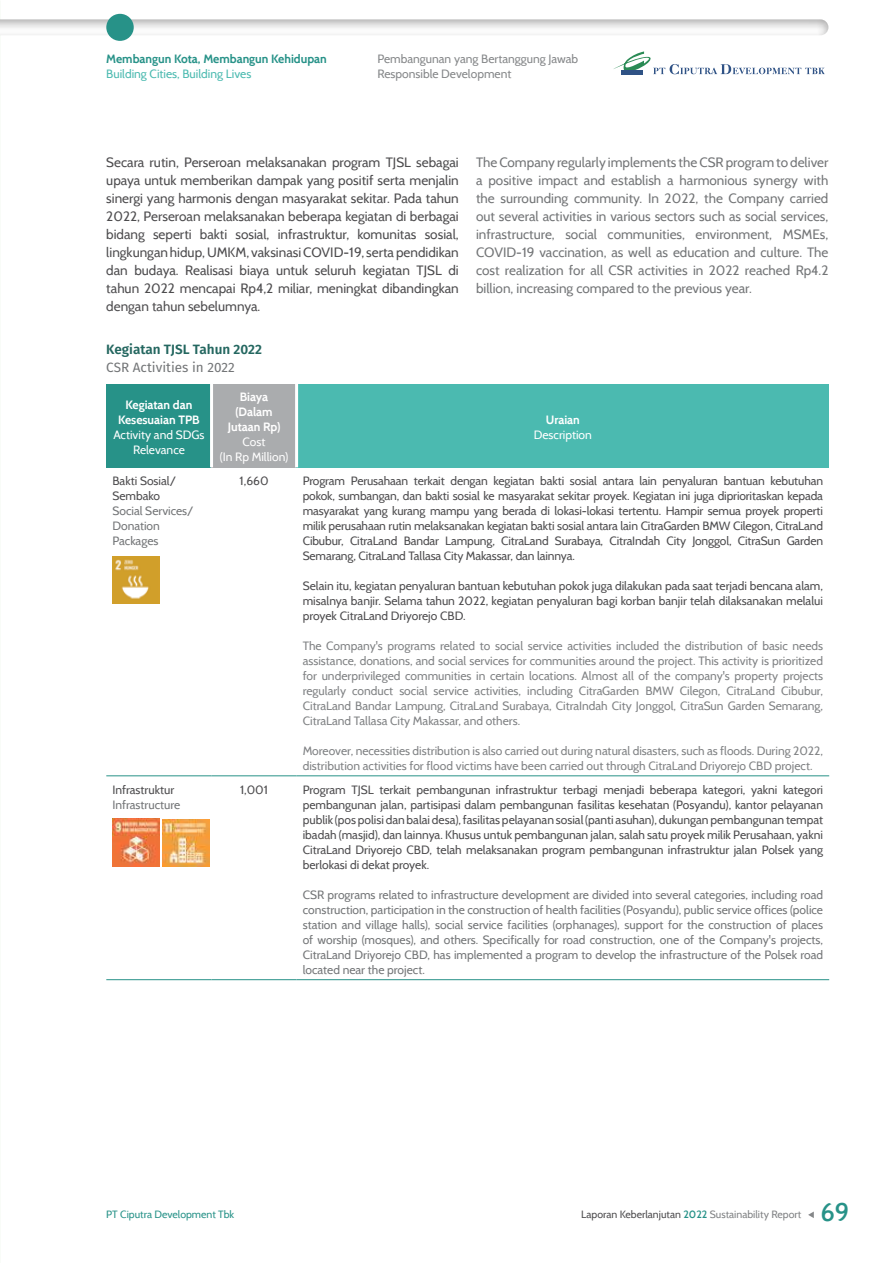
<style>
.page{position:relative;width:893px;height:1263px;background:#fff}
.page>*{position:absolute;margin:0;border:0;box-sizing:border-box;transform-origin:0 0}
.t1{font:600 25.5px "Cabin";color:#279288}
.t2{font:13.5px/18px "Cabin";color:#4d4c4e;text-align:justify}
.t3{font:13.5px/18px "Cabin";color:#737577;text-align:justify}
.t4{font:600 13.5px "Fira Sans";color:#246760}
.t5{font:13.5px "Fira Sans";color:#737577}
.t6{font:12px/15px "Cabin";color:#4d4c4e;text-align:justify}
.t7{font:12px/15px "Cabin";color:#808284;text-align:justify}
.t8{font:12px/15px "Cabin";color:#737577}
.t9{font:12px/15px "Cabin";color:#858789}
.t10{font:12px/15px "Cabin";color:#fff;text-align:center}
.t11{font:700 12px/15px "Cabin";color:#fff;text-align:center}
.t12{font:700 12px "Cabin";color:#279288}
.t13{font:12px "Cabin";color:#4bbab0}
.t14{font:10.5px "Cabin";color:#4d4c4e}
.t15{font:10.5px "Cabin";color:#279288}
.s1{font-weight:600;color:#279288}
.s2{color:#808284}
</style>
<div class="page">
<svg style="left:808px;top:1211px;width:6px;height:7px"></svg>
<div style="left:0;top:8px;width:841px;height:28px;background:#373535;opacity:.42"></div>
<svg style="left:613px;top:51px;width:212px;height:23px"></svg>
<hr style="left:621px;top:70px;width:21px;height:4px;background:#2f5285">
<div style="left:106px;top:14px;width:28px;height:27px;background:#279288;border-radius:50%"></div>
<div style="left:106px;top:384px;width:106px;height:83px;background:#279288"></div>
<div style="left:212px;top:384px;width:85px;height:83px;background:#aaacae"></div>
<div style="left:297px;top:384px;width:532px;height:83px;background:#4bbab0"></div>
<hr style="left:106px;top:775px;width:106px;height:1px;background:#279288">
<hr style="left:212px;top:775px;width:85px;height:1px;background:#279288">
<hr style="left:297px;top:775px;width:532px;height:1px;background:#279288">
<hr style="left:106px;top:979px;width:106px;height:1px;background:#279288">
<hr style="left:212px;top:979px;width:85px;height:1px;background:#279288">
<hr style="left:297px;top:979px;width:532px;height:1px;background:#279288">
<hr style="left:210px;top:384px;width:3px;height:83px;background:#fff">
<hr style="left:295px;top:384px;width:3px;height:83px;background:#fff">
<img style="left:112px;top:556px;width:48px;height:47px">
<img style="left:162px;top:819px;width:48px;height:47px">
<img style="left:112px;top:819px;width:48px;height:47px">
<p class="t12" style="left:106px;top:51px;width:222px">Membangun Kota, Membangun Kehidupan</p>
<p class="t13" style="left:106px;top:66px;width:146px">Building Cities, Building Lives</p>
<p class="t9" style="left:377px;top:51px;width:202px">Pembangunan yang Bertanggung Jawab<br>Responsible Development</p>
<p class="t2" style="left:106px;top:153px;width:354px">Secara rutin, Perseroan melaksanakan program TJSL sebagai upaya untuk memberikan dampak yang positif serta menjalin sinergi yang harmonis dengan masyarakat sekitar. Pada tahun 2022, Perseroan melaksanakan beberapa kegiatan di berbagai bidang seperti bakti sosial, infrastruktur, komunitas sosial, lingkungan hidup, UMKM, vaksinasi COVID-19, serta pendidikan dan budaya. Realisasi biaya untuk seluruh kegiatan TJSL di tahun 2022 mencapai Rp4,2 miliar, meningkat dibandingkan dengan tahun sebelumnya.</p>
<p class="t4" style="left:106px;top:338px;width:157px">Kegiatan TJSL Tahun 2022</p>
<p class="t5" style="left:106px;top:357px;width:130px">CSR Activities in 2022</p>
<p class="t11" style="left:118px;top:397px;width:83px">Kegiatan dan<br>Kesesuaian TPB</p>
<p class="t10" style="left:113px;top:427px;width:93px">Activity and SDGs<br>Relevance</p>
<p class="t11" style="left:228px;top:390px;width:54px">Biaya (Dalam<br>Jutaan Rp)</p>
<p class="t10" style="left:220px;top:434px;width:70px">Cost<br>(In Rp Million)</p>
<p class="t3" style="left:476px;top:153px;width:354px">The Company regularly implements the CSR program to deliver a positive impact and establish a harmonious synergy with the surrounding community. In 2022, the Company carried out several activities in various sectors such as social services, infrastructure, social communities, environment, MSMEs, COVID-19 vaccination, as well as education and culture. The cost realization for all CSR activities in 2022 reached Rp4.2 billion, increasing compared to the previous year.</p>
<p class="t11" style="left:546px;top:412px;width:35px">Uraian</p>
<p class="t10" style="left:534px;top:427px;width:60px">Description</p>
<p class="t6" style="left:112px;top:473px;width:65px">Bakti Sosial/<br>Sembako</p>
<p class="t8" style="left:112px;top:503px;width:83px">Social Services/<br>Donation<br>Packages</p>
<p class="t6" style="left:112px;top:782px;width:63px">Infrastruktur</p>
<p class="t8" style="left:112px;top:797px;width:69px">Infrastructure</p>
<p class="t6" style="left:240px;top:473px;width:31px">1,660</p>
<p class="t6" style="left:303px;top:473px;width:522px">Program Perusahaan terkait dengan kegiatan bakti sosial antara lain penyaluran bantuan kebutuhan pokok, sumbangan, dan bakti sosial ke masyarakat sekitar proyek. Kegiatan ini juga diprioritaskan kepada masyarakat yang kurang mampu yang berada di lokasi-lokasi tertentu. Hampir semua proyek properti milik perusahaan rutin melaksanakan kegiatan bakti sosial antara lain CitraGarden BMW Cilegon, CitraLand Cibubur, CitraLand Bandar Lampung, CitraLand Surabaya, CitraIndah City Jonggol, CitraSun Garden Semarang, CitraLand Tallasa City Makassar, dan lainnya.</p>
<p class="t6" style="left:303px;top:578px;width:522px">Selain itu, kegiatan penyaluran bantuan kebutuhan pokok juga dilakukan pada saat terjadi bencana alam, misalnya banjir. Selama tahun 2022, kegiatan penyaluran bagi korban banjir telah dilaksanakan melalui proyek CitraLand Driyorejo CBD.</p>
<p class="t7" style="left:303px;top:638px;width:522px">The Company's programs related to social service activities included the distribution of basic needs assistance, donations, and social services for communities around the project. This activity is prioritized for underprivileged communities in certain locations. Almost all of the company's property projects regularly conduct social service activities, including CitraGarden BMW Cilegon, CitraLand Cibubur, CitraLand Bandar Lampung, CitraLand Surabaya, CitraIndah City Jonggol, CitraSun Garden Semarang, CitraLand Tallasa City Makassar, and others.</p>
<p class="t7" style="left:303px;top:743px;width:522px">Moreover, necessities distribution is also carried out during natural disasters, such as floods. During 2022, distribution activities for flood victims have been carried out through CitraLand Driyorejo CBD project.</p>
<p class="t6" style="left:240px;top:782px;width:30px">1,001</p>
<p class="t6" style="left:303px;top:782px;width:522px">Program TJSL terkait pembangunan infrastruktur terbagi menjadi beberapa kategori, yakni kategori pembangunan jalan, partisipasi dalam pembangunan fasilitas kesehatan (Posyandu), kantor pelayanan publik (pos polisi dan balai desa), fasilitas pelayanan sosial (panti asuhan), dukungan pembangunan tempat ibadah (masjid), dan lainnya. Khusus untuk pembangunan jalan, salah satu proyek milik Perusahaan, yakni CitraLand Driyorejo CBD, telah melaksanakan program pembangunan infrastruktur jalan Polsek yang berlokasi di dekat proyek.</p>
<p class="t8" style="left:303px;top:887px;width:522px;text-align:justify">CSR programs related to infrastructure development are divided into several categories, including road construction, participation in the construction of health facilities (Posyandu), public service offices (police station and village halls), social service facilities (orphanages), support for the construction of places of worship (mosques), and others. Specifically for road construction, one of the Company's projects, CitraLand Driyorejo CBD, has implemented a program to develop the infrastructure of the Polsek road located near the project.</p>
<p class="t15" style="left:106px;top:1208px;width:129px">PT Ciputra Development Tbk</p>
<p class="t14" style="left:581px;top:1208px;width:222px">Laporan Keberlanjutan <span class="s1">2022</span> <span class="s2">Sustainability Report</span></p>
<h1 class="t1" style="left:820px;top:1196px;width:30px">69</h1>
</div>
